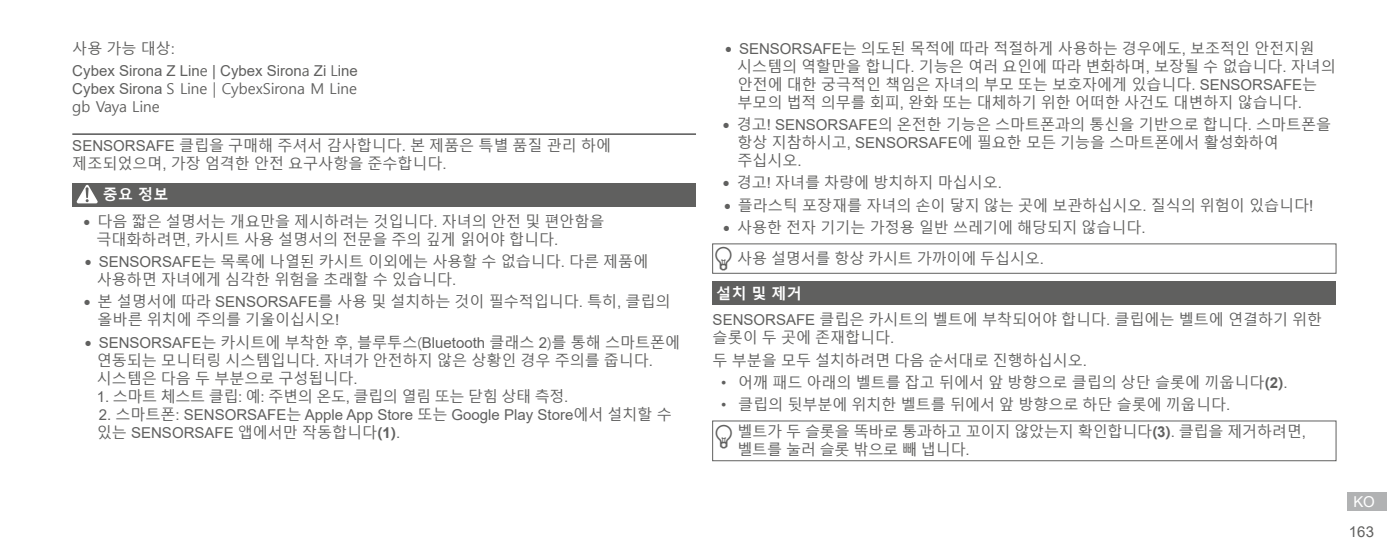
<style>
.page{position:relative;width:1387px;height:553px;background:#fff}
.page>*{position:absolute;margin:0;border:0;box-sizing:border-box;transform-origin:0 0}
.t1{font:15px/18px "Malgun Gothic";color:#60605f}
.t2{font:15px "Arial";color:#60605f}
.t3{font:15px "Malgun Gothic";letter-spacing:-.02em;color:#60605f}
.t4{font:700 15px "Malgun Gothic";color:#fff}
.t5{font:15px "Arial";color:#fff}
.s1{font-family:"Arial"}
.s2{font-family:"Malgun Gothic"}
.s3{font-family:"Arial";font-size:21px}
.s4{font-weight:700}
.s5{font-family:"Arial";font-weight:700}
.s6{font-weight:700;color:#fff}
</style>
<div class="page">
<div style="left:1346px;top:492px;width:40px;height:18px;background:#b1b2b3"></div>
<hr style="left:72px;top:134px;width:624px;height:1px;background:#000">
<div style="left:72px;top:183px;width:624px;height:23px;background:#60605f"></div>
<svg style="left:77px;top:185px;width:21px;height:18px"></svg>
<div style="left:712px;top:243px;width:624px;height:31px;border:1px solid #60605f"></div>
<div style="left:712px;top:281px;width:623px;height:24px;background:#60605f"></div>
<div style="left:712px;top:420px;width:624px;height:41px;border:1px solid #60605f"></div>
<p class="t1" style="left:72px;top:40px;width:104px">사용 가능 대상<span class="s1">:</span></p>
<p class="t2" style="left:72px;top:61px;width:287px">Cybex Sirona Z Lin<span class="s2">e</span> | Cybex Siron<span class="s2">a</span> Zi <span class="s2">L</span>ine</p>
<p class="t1" style="left:72px;top:80px;width:286px"><span class="s1">Cybex Sirona</span> S Line | CybexSirona M Line gb Vaya Line</p>
<p class="t1" style="left:72px;top:137px;width:540px"><span class="s1">SENSORSAFE</span> 클립을 구매해 주셔서 감사합니다<span class="s1">.</span> 본 제품은 특별 품질 관리 하에 제조되었으며<span class="s1">,</span> 가장 엄격한 안전 요구사항을 준수합니다<span class="s1">.</span></p>
<p class="t4" style="left:103px;top:186px;width:67px">중요 정보</p>
<p class="t1" style="left:96px;top:213px;width:509px;text-indent:-13px"><span class="s3">•</span> 다음 짧은 설명서는 개요만을 제시하려는 것입니다<span class="s1">.</span> 자녀의 안전 및 편안함을 극대화하려면<span class="s1">,</span> 카시트 사용 설명서의 전문을 주의 깊게 읽어야 합니다<span class="s1">.</span></p>
<p class="t1" style="left:97px;top:253px;width:553px;text-indent:-12px"><span class="s3">•</span> <span class="s1">SENSORSAFE</span>는 목록에 나열된 카시트 이외에는 사용할 수 없습니다<span class="s1">.</span> 다른 제품에 사용하면 자녀에게 심각한 위험을 초래할 수 있습니다<span class="s1">.</span></p>
<p class="t1" style="left:98px;top:293px;width:574px;text-indent:-14px"><span class="s3">•</span> 본 설명서에 따라 <span class="s1">SENSORSAFE</span>를 사용 및 설치하는 것이 필수적입니다<span class="s1">.</span> 특히<span class="s1">,</span> 클립의 올바른 위치에 주의를 기울이십시오<span class="s1">!</span></p>
<p class="t1" style="left:97px;top:333px;width:584px;text-indent:-12px"><span class="s3">•</span> <span class="s1">SENSORSAFE</span>는 카시트에 부착한 후<span class="s1">,</span> 블루투스(<span class="s1">Bluetooth</span> 클래스 <span class="s1">2</span>)를 통해 스마트폰에 연동되는 모니터링 시스템입니다<span class="s1">.</span> 자녀가 안전하지 않은 상황인 경우 주의를 줍니다<span class="s1">. </span>시스템은 다음 두 부분으로 구성됩니다<span class="s1">.</span></p>
<p class="t3" style="left:97px;top:387px;width:473px"><span class="s1">1.</span> 스마트 체스트 클립<span class="s1">:</span> 예<span class="s1">:</span> 주변의 온도<span class="s1">,</span> 클립의 열림 또는 닫힘 상태 측정<span class="s1">.</span></p>
<p class="t2" style="left:99px;top:404px;width:574px">2. <span class="s2">스마트폰</span>: SENSORSAFE<span class="s2">는</span> Apple App Store <span class="s2">또는</span> Google Play Store<span class="s2">에서 설치할 수</span></p>
<p class="t1" style="left:97px;top:423px;width:305px">있는 <span class="s1">SENSORSAFE</span> 앱에서만 작동합니다<span class="s4">(</span><span class="s5">1</span><span class="s4">)</span><span class="s1">.</span></p>
<p class="t1" style="left:737px;top:40px;width:600px;text-indent:-12px"><span class="s3">•</span> <span class="s1">SENSORSAFE</span>는 의도된 목적에 따라 적절하게 사용하는 경우에도<span class="s1">,</span> 보조적인 안전지원 시스템의 역할만을 합니다<span class="s1">.</span> 기능은 여러 요인에 따라 변화하며<span class="s1">,</span> 보장될 수 없습니다<span class="s1">.</span> 자녀의 안전에 대한 궁극적인 책임은 자녀의 부모 또는 보호자에게 있습니다<span class="s1">. SENSORSAFE</span>는 부모의 법적 의무를 회피<span class="s1">,</span> 완화 또는 대체하기 위한 어떠한 사건도 대변하지 않습니다<span class="s1">.</span></p>
<p class="t1" style="left:737px;top:116px;width:595px;text-indent:-15px"><span class="s3">•</span> 경고<span class="s1">! SENSORSAFE</span>의 온전한 기능은 스마트폰과의 통신을 기반으로 합니다<span class="s1">.</span> 스마트폰을 항상 지참하시고<span class="s1">, SENSORSAFE</span>에 필요한 모든 기능을 스마트폰에서 활성화하여 주십시오<span class="s1">.</span></p>
<p class="t1" style="left:722px;top:174px;width:281px"><span class="s3">•</span> 경고<span class="s1">!</span> 자녀를 차량에 방치하지 마십시오<span class="s1">.</span></p>
<p class="t1" style="left:723px;top:197px;width:591px"><span class="s3">•</span> 플라스틱 포장재를 자녀의 손이 닿지 않는 곳에 보관하십시오<span class="s1">.</span> 질식의 위험이 있습니다<span class="s1">!</span></p>
<p class="t1" style="left:737px;top:212px;width:410px;line-height:30.9px;text-indent:-14px"><span class="s3">•</span> 사용한 전자 기기는 가정용 일반 쓰레기에 해당되지 않습니다<span class="s1">. </span>사용 설명서를 항상 카시트 가까이에 두십시오<span class="s1">.</span></p>
<p class="t1" style="left:712px;top:280px;width:611px;line-height:26.4px"><span class="s6">설치 및 제거<br></span><span class="s1">SENSORSAFE</span> 클립은 카시트의 벨트에 부착되어야 합니다<span class="s1">.</span> 클립에는 벨트에 연결하기 위한</p>
<p class="t1" style="left:712px;top:327px;width:376px;line-height:22.2px">슬롯이 두 곳에 존재합니다<span class="s1">.<br></span>두 부분을 모두 설치하려면 다음 순서대로 진행하십시오<span class="s1">.</span></p>
<p class="t1" style="left:721px;top:374px;width:568px"><span class="s1">•</span> 어깨 패드 아래의 벨트를 잡고 뒤에서 앞 방향으로 클립의 상단 슬롯에 끼웁니다<span class="s4">(</span><span class="s5">2</span><span class="s4">)</span><span class="s1">.</span></p>
<p class="t1" style="left:737px;top:392px;width:569px;line-height:26.4px;text-indent:-16px"><span class="s1">•</span> 클립의 뒷부분에 위치한 벨트를 뒤에서 앞 방향으로 하단 슬롯에 끼웁니다<span class="s1">.<br></span>벨트가 두 슬롯을 똑바로 통과하고 꼬이지 않았는지 확인합니다<span class="s4">(</span><span class="s5">3</span><span class="s4">)</span><span class="s1">.</span> 클립을 제거하려면<span class="s1">,</span></p>
<p class="t1" style="left:737px;top:440px;width:234px">벨트를 눌러 슬롯 밖으로 빼 냅니다<span class="s1">.</span></p>
<p class="t5" style="left:1353px;top:491px;width:23px">KO</p>
<p class="t2" style="left:1348px;top:521px;width:27px">163</p>
</div>
